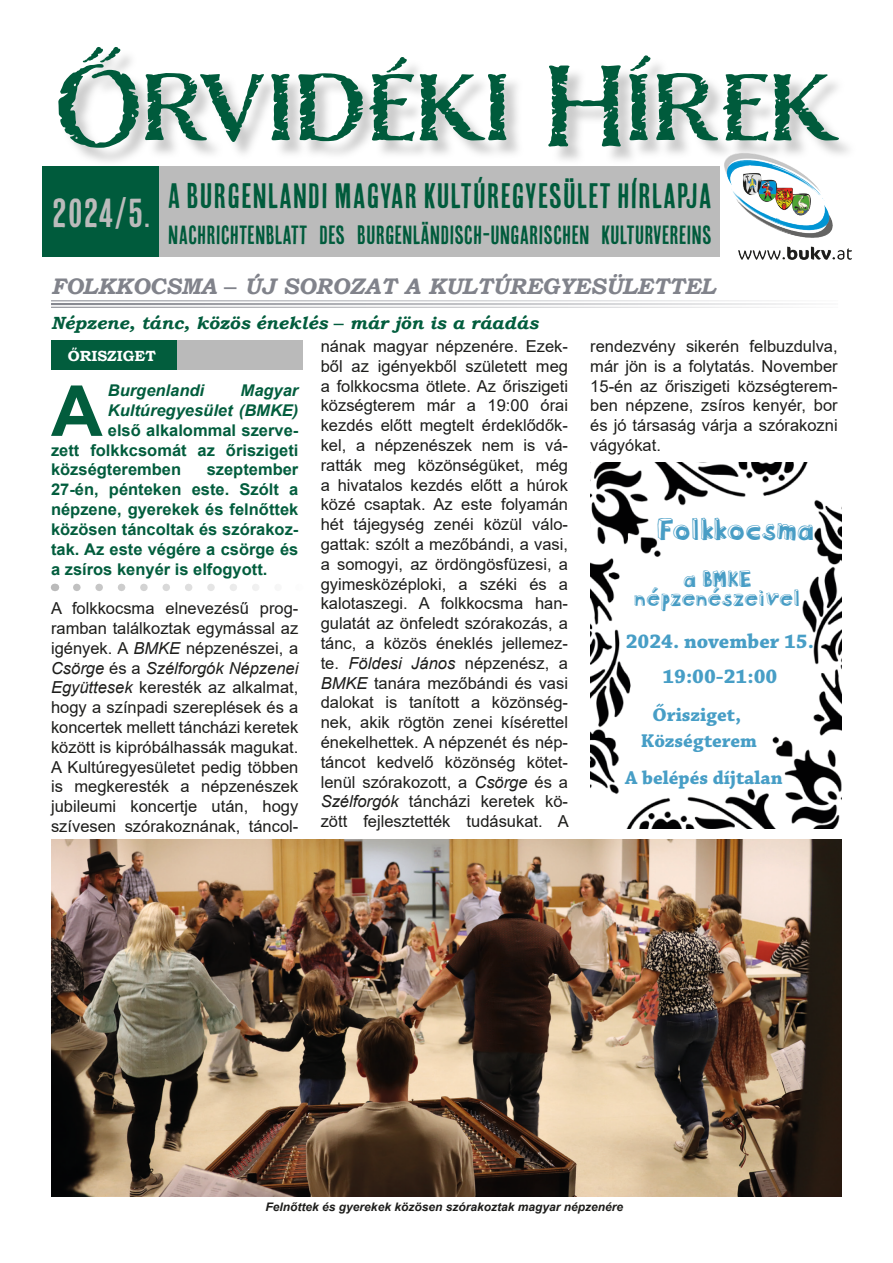
<style>
.page{position:relative;width:893px;height:1263px;background:#fff}
.page>*{position:absolute;margin:0;border:0;box-sizing:border-box;transform-origin:0 0}
.t1{font:105px "Nelson Rugged";letter-spacing:-.005em;color:#005b3c;scale:1.08 1}
.t2{font:700 70.35px "Arial";color:#025d3d}
.t3{font:40.5px "Cheap Pine Sans";color:#bbb}
.t4{font:35.25px "Cheap Pine Sans";letter-spacing:.02em;color:#005b3c}
.t5{font:29.4px "Blockhead OT Black Face";color:#489dc5}
.t6{font:26.25px "Cheap Pine Sans";color:#005b3c}
.t7{font:italic 700 22.5px "Bookman Old Style";color:#81838b}
.t8{font:22.05px/19.5px "Blockhead OT Black Face";color:#489dc5;text-align:center}
.t9{font:700 21px "Chaparral Pro";color:#479ec6}
.t10{font:700 19.5px/25.5px "Chaparral Pro";color:#479ec6;text-align:center}
.t11{font:italic 700 17.7px "Bookman Old Style";color:#025d3d}
.t12{font:16.5px/19.8px "Arial";color:#1d1d1b;text-align:justify}
.t13{font:700 16.2px/19.8px "Arial";color:#025d3d;text-align:justify}
.t14{font:italic 700 16.2px "Arial";color:#025d3d}
.t15{font:700 14.7px "Bookman Old Style";color:#fff}
.t16{font:italic 700 11.7px "Arial";color:#1d1d1b}
.s1{font-size:30px}
.s2{font-family:"Arial";font-weight:400;font-style:normal}
.s3{font-style:italic}
</style>
<div class="page">
<div style="left:61px;top:50px;width:796px;height:116px;background:#bbb;opacity:.75"></div>
<img style="left:722px;top:148px;width:131px;height:112px">
<div style="left:159px;top:166px;width:561px;height:91px;background:#bbb"></div>
<div style="left:43px;top:166px;width:116px;height:91px;background:#005b3c"></div>
<div style="left:51px;top:340px;width:126px;height:30px;background:#025d3d"></div>
<div style="left:177px;top:340px;width:125px;height:30px;background:#bababa"></div>
<svg style="left:77px;top:584px;width:182px;height:7px"></svg>
<hr style="left:51px;top:300px;width:787px;height:1px;background:#81838b">
<hr style="left:51px;top:303px;width:787px;height:2px;background:#81838b">
<hr style="left:51px;top:307px;width:787px;height:1px;background:#81838b">
<img style="left:51px;top:840px;width:791px;height:356px">
<img style="left:590px;top:462px;width:252px;height:366px">
<p class="t1" style="left:55px;top:34px;width:729px">Őrvidéki Hírek</p>
<p class="t4" style="left:168px;top:176px;width:545px">A BURGENLANDI MAGYAR KULTÚREGYESÜLET HÍRLAPJA</p>
<p class="t6" style="left:168px;top:220px;width:545px">NACHRICHTENBLATT DES BURGENLÄNDISCH-UNGARISCHEN KULTURVEREINS</p>
<p class="t3" style="left:52px;top:191px;width:100px">2024/5<span class="s1">.</span></p>
<p class="t7" style="left:51px;top:270px;width:666px">FOLKKOCSMA <span class="s2">‒</span> ÚJ SOROZAT A KULTÚREGYESÜLETTEL</p>
<p class="t11" style="left:51px;top:309px;width:489px">Népzene, tánc, közös éneklés <span class="s2">‒</span> már jön is a ráadás</p>
<p class="t15" style="left:68px;top:345px;width:90px">ŐRISZIGET</p>
<p class="t2" style="left:51px;top:362px;width:53px">A</p>
<p class="t14" style="left:108px;top:380px;width:98px">Burgenlandi</p>
<p class="t14" style="left:241px;top:380px;width:59px">Magyar</p>
<p class="t14" style="left:108px;top:400px;width:192px">Kultúregyesület (BMKE)</p>
<p class="t13" style="left:108px;top:420px;width:192px">első alkalommal szerve-</p>
<p class="t13" style="left:51px;top:440px;width:249px">zett folkkcsomát az őriszigeti</p>
<p class="t13" style="left:51px;top:460px;width:132px">községteremben</p>
<p class="t13" style="left:51px;top:460px;width:249px;text-indent:156px">szeptember 27-én, pénteken este. Szólt a népzene, gyerekek és felnőttek közösen táncoltak és szórakoz&shy;tak. Az este végére a csörge és a zsíros kenyér is elfogyott.</p>
<p class="t12" style="left:51px;top:598px;width:249px">A folkkocsma elnevezésű prog&shy;ramban találkoztak egymással az igények. A <span class="s3">BMKE</span> népzenészei, a <span class="s3">Csörge</span> és a <span class="s3">Szélforgók Népzenei Együttesek</span> keresték az alkalmat, hogy a színpadi szereplések és a koncertek mellett táncházi keretek között is kipróbálhassák magukat.<br>A Kultúregyesületet pedig többen is megkeresték a népzenészek jubileumi koncertje után, hogy szívesen szórakoznának, táncol-</p>
<p class="t12" style="left:321px;top:336px;width:250px">nának magyar népzenére. Ezek&shy;ből az igényekből született meg a folkkocsma ötlete. Az őriszigeti községterem már a 19:00 órai kezdés előtt megtelt érdeklődők&shy;kel, a népzenészek nem is vá&shy;ratták meg közönségüket, még a hivatalos kezdés előtt a húrok közé csaptak. Az este folyamán hét tájegység zenéi közül válo&shy;gattak: szólt a mezőbándi, a vasi, a somogyi, az ördöngösfüzesi, a gyimesközéploki, a széki és a kalotaszegi. A folkkocsma han&shy;gulatát az önfeledt szórakozás, a tánc, a közös éneklés jellemez&shy;te. <span class="s3">Földesi János</span> népzenész, a <span class="s3">BMKE</span> tanára mezőbándi és vasi dalokat is tanított a közönség&shy;nek, akik rögtön zenei kísérettel énekelhettek. A népzenét és nép&shy;táncot kedvelő közönség kötet&shy;lenül szórakozott, a <span class="s3">Csörge</span> és a <span class="s3">Szélforgók</span> táncházi keretek kö&shy;zött fejlesztették tudásukat. A</p>
<p class="t12" style="left:590px;top:336px;width:249px">rendezvény sikerén felbuzdulva, már jön is a folytatás. November 15-én az őriszigeti községterem&shy;ben népzene, zsíros kenyér, bor és jó társaság várja a szórakozni vágyókat.</p>
<p class="t5" style="left:657px;top:503px;width:159px">Folkkocsma</p>
<p class="t8" style="left:634px;top:566px;width:168px">a BMKE népzenészeivel</p>
<p class="t9" style="left:626px;top:629px;width:190px">2024. november 15.</p>
<p class="t9" style="left:662px;top:664px;width:116px">19:00-21:00</p>
<p class="t10" style="left:641px;top:703px;width:118px">Őrisziget,<br>Községterem</p>
<p class="t10" style="left:625px;top:765px;width:159px">A belépés díjtalan</p>
<p class="t16" style="left:266px;top:1199px;width:359px">Felnőttek és gyerekek közösen szórakoztak magyar népzenére</p>
</div>
